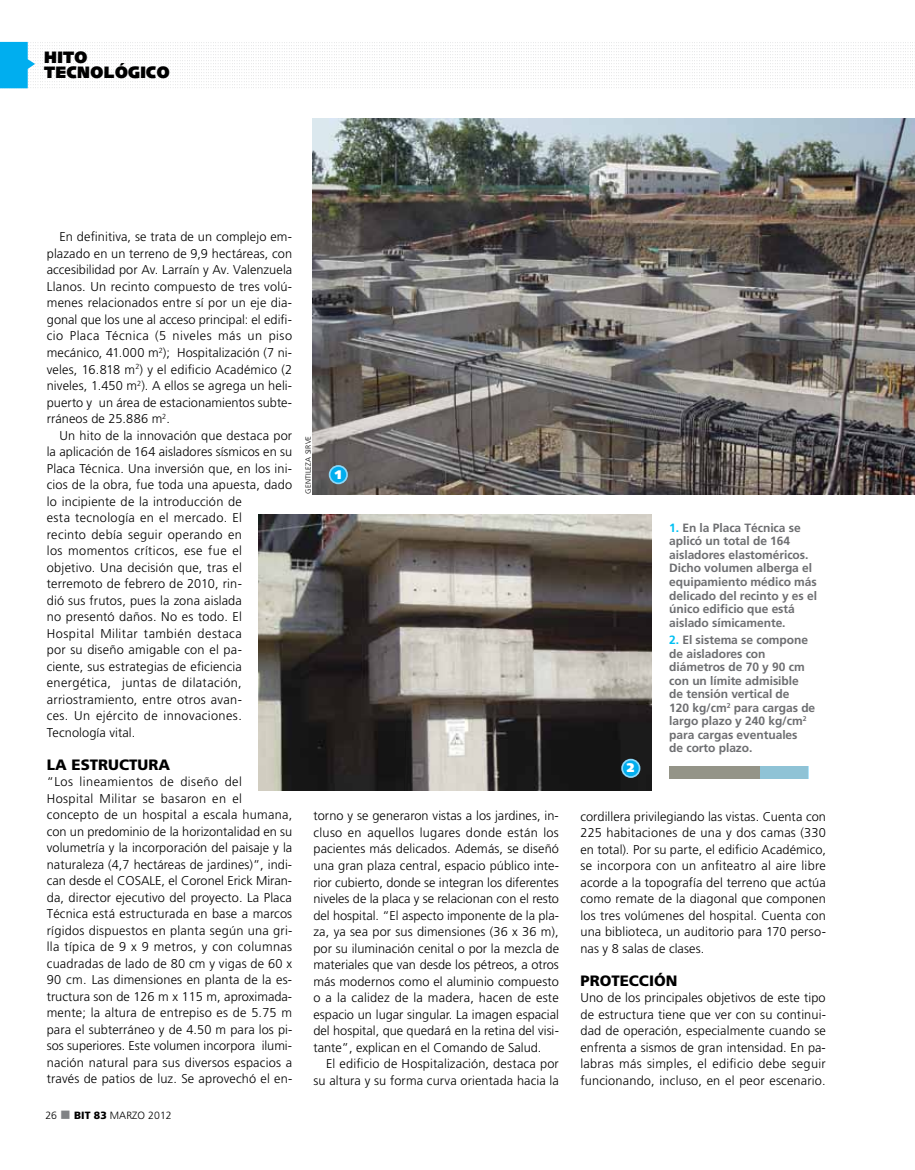
<style>
.page{position:relative;width:915px;height:1170px;background:#fff}
.page>*{position:absolute;margin:0;border:0;box-sizing:border-box;transform-origin:0 0}
.t1{font:900 16.5px/15px "Syntax";letter-spacing:.02em;color:#000}
.t2{font:900 15px "Frutiger";color:#000}
.t3{font:300 12.75px/16.5px "Frutiger";letter-spacing:.015em;color:#000;text-align:justify}
.t4{font:900 12.45px "Syntax";color:#fff}
.t5{font:700 12px/13.5px "Frutiger";letter-spacing:-.005em;color:#6d6e71}
.t6{font:300 10.5px "Frutiger";letter-spacing:.005em;color:#000}
.t7{font:300 7.5px "Frutiger";letter-spacing:.03em;color:#000}
.s1{color:#808285}
.s2{font-weight:900}
.s3{color:#00c0f3}
</style>
<div class="page">
<div style="left:669px;top:766px;width:139px;height:13px;background:#949488"></div>
<div style="left:759px;top:766px;width:49px;height:13px;background:#8fc3d6"></div>
<img style="left:313px;top:118px;width:601px;height:376px">
<img style="left:259px;top:514px;width:392px;height:276px">
<div style="left:622px;top:759px;width:17px;height:18px;background:#00aeef;border-radius:50%"></div>
<div style="left:621px;top:758px;width:19px;height:19px;border:2px solid #8ed8f8;border-radius:50%"></div>
<div style="left:329px;top:466px;width:18px;height:17px;background:#00aeef;border-radius:50%"></div>
<div style="left:328px;top:465px;width:20px;height:19px;border:2px solid #8ed8f8;border-radius:50%"></div>
<svg style="left:0;top:42px;width:913px;height:46px"></svg>
<p class="t1" style="left:44px;top:49px;width:127px">HITO<br>TECNOLÓGICO</p>
<p class="t3" style="left:47px;top:229px;width:247px;text-indent:13px">En definitiva, se trata de un complejo em&shy;plazado en un terreno de 9,9 hectáreas, con accesibilidad por Av. Larraín y Av. Valenzuela Llanos. Un recinto compuesto de tres volú&shy;menes relacionados entre sí por un eje dia&shy;gonal que los une al acceso principal: el edifi&shy;cio Placa Técnica (5 niveles más un piso mecánico, 41.000 m<sup>2</sup>); Hospitalización (7 ni&shy;veles, 16.818 m<sup>2</sup>) y el edificio Académico (2 niveles, 1.450 m<sup>2</sup>). A ellos se agrega un heli&shy;puerto y un área de estacionamientos subte&shy;rráneos de 25.886 m<sup>2</sup>.</p>
<p class="t3" style="left:47px;top:427px;width:247px;text-align:left;text-indent:13px">Un hito de la innovación que destaca por la aplicación de 164 aisladores sísmicos en su Placa Técnica. Una inversión que, en los ini&shy;cios de la obra, fue toda una apuesta, dado lo incipiente de la introducción de<br>esta tecnología en el mercado. El<br>recinto debía seguir operando en<br>los momentos críticos, ese fue el objetivo. Una decisión que, tras el terremoto de febrero de 2010, rin-<br>dió sus frutos, pues la zona aislada<br>no presentó daños. No es todo. El Hospital M ilitar también destaca<br>por su diseño amigable con el pa-<br>ciente, sus estrategias de eficiencia energética, juntas de dilatación, arriostramiento, entre otros avan-<br>ces. Un ejército de innovaciones.<br>Tecnología vital.</p>
<p class="t2" style="left:47px;top:755px;width:124px">LA ESTRUCTURA</p>
<p class="t3" style="left:47px;top:773px;width:247px;text-align:left">“Los lineamientos de diseño del<br>Hospital M ilitar se basaron en el concepto de un hospital a escala humana, con un predominio de la horizontalidad en su volumetría y la incorporación del paisaje y la naturaleza (4,7 hectáreas de jardines)”, indi&shy;can desde el COSAL</p>
<p class="t3" style="left:47px;top:872px;width:247px;text-indent:108px">E, el Coronel Erick M iran&shy;da, director ejecutivo del proyecto. La Placa Técnica está estructurada en base a marcos rígidos dispuestos en planta según una gri&shy;lla típica de 9 x 9 metros, y con columnas cuadradas de lado de 80 cm y vigas de 60 x 90 cm. Las dimensiones en planta de la es&shy;tructura son de 126 m x 115 m, aproximada&shy;mente; la altura de entrepiso es de 5.75 m para el subterráneo y de 4.50 m para los pi&shy;sos superiores. Este volumen incorpora ilumi&shy;nación natural para sus diversos espacios a través de patios de luz. Se aprovechó el en-</p>
<p class="t6" style="left:45px;top:1108px;width:128px">26 <span class="s1">■</span> <span class="s2">BIT 83</span> marzo 2012</p>
<p class="t7" style="left:304px;top:493px;width:58px;rotate:-90deg">gentileza sirve</p>
<p class="t4" style="left:334px;top:467px;width:10px">1</p>
<p class="t3" style="left:313px;top:807px;width:247px">torno y se generaron vistas a los jardines, in&shy;cluso en aquellos lugares donde están los pacientes más delicados. Además, se diseñó una gran plaza central, espacio público inte&shy;rior cubierto, donde se integran los diferentes niveles de la placa y se relacionan con el resto del hospital. “El aspecto imponente de la pla&shy;za, ya sea por sus dimensiones (36 x 36 m), por su iluminación cenital o por la mezcla de materiales que van desde los pétreos, a otros más modernos como el aluminio compuesto o a la calidez de la madera, hacen de este espacio un lugar singular. La imagen espacial del hospital, que quedará en la retina del visi&shy;tante”, explican en el Comando de Salud.</p>
<p class="t3" style="left:313px;top:1055px;width:247px;text-align:right">El edificio de Hospitalización, destaca por su altura y su forma curva orientada hacia la</p>
<p class="t4" style="left:626px;top:760px;width:10px">2</p>
<p class="t5" style="left:669px;top:521px;width:149px"><span class="s3">1.</span> En la Placa Técnica se aplicó un total de 164 aisladores elastoméricos.<br>Dicho volumen alberga el equipamiento médico más delicado del recinto y es el único edificio que está aislado símicamente.</p>
<p class="t5" style="left:669px;top:633px;width:147px"><span class="s3">2.</span> El sistema se compone de aisladores con diámetros de 70 y 90 cm con un límite admisible de tensión vertical de<br>120 kg/cm<sup>2</sup> para cargas de largo plazo y 240 kg/cm<sup>2 </sup>para cargas eventuales<br>de corto plazo.</p>
<p class="t3" style="left:580px;top:807px;width:247px">cordillera privilegiando las vistas. Cuenta con 225 habitaciones de una y dos camas (330 en total). Por su parte, el edificio Académico, se incorpora con un anfiteatro al aire libre acorde a la topografía del terreno que actúa como remate de la diagonal que componen los tres volúmenes del hospital. Cuenta con una biblioteca, un auditorio para 170 perso&shy;nas y 8 salas de clases.</p>
<p class="t2" style="left:580px;top:971px;width:41px">PROTECCI</p>
<p class="t2" style="left:653px;top:971px;width:23px">ÓN</p>
<p class="t3" style="left:580px;top:989px;width:247px">Uno de los principales objetivos de este tipo de estructura tiene que ver con su continui&shy;dad de operación, especialmente cuando se enfrenta a sismos de gran intensidad. En pa&shy;labras más simples, el edificio debe seguir funcionando, incluso, en el peor escenario.</p>
</div>
